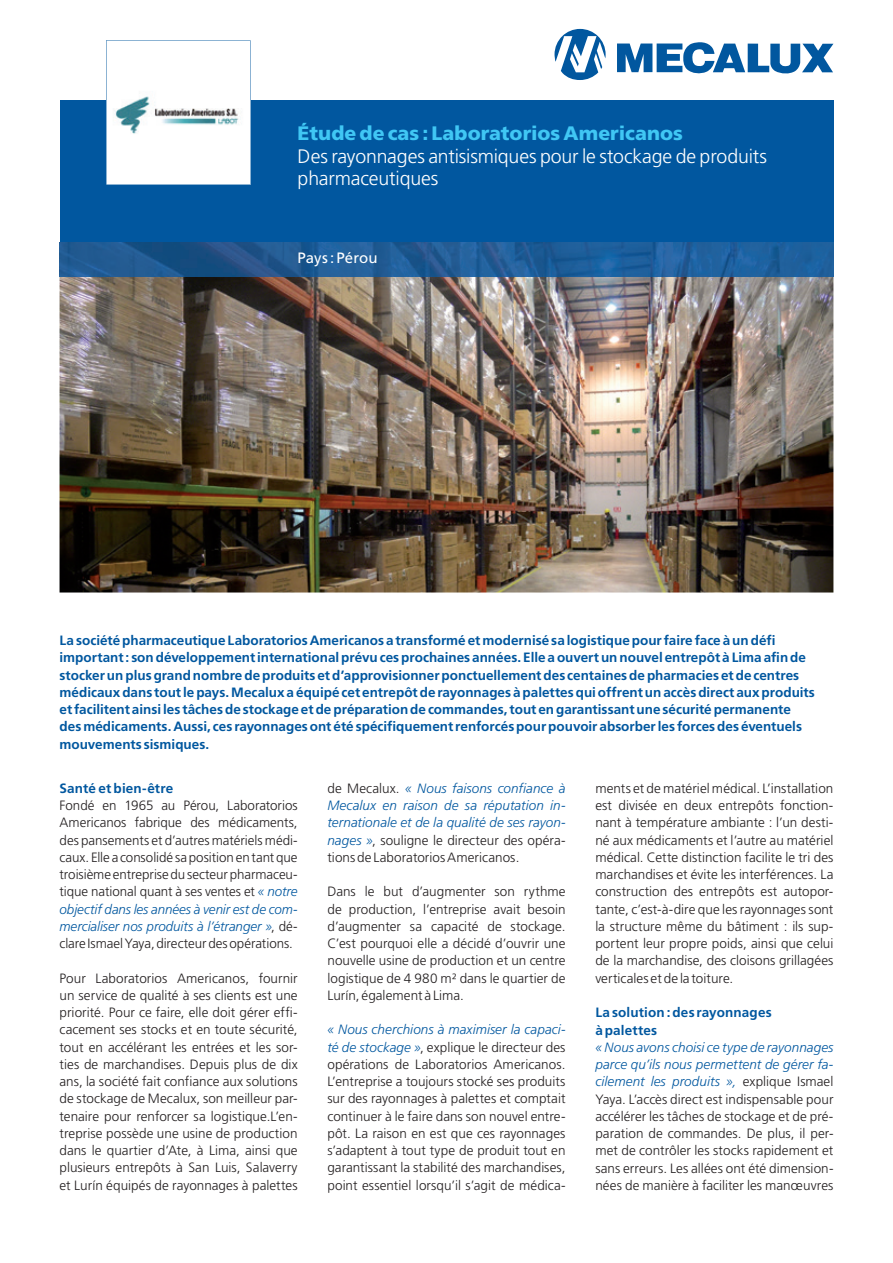
<style>
.page{position:relative;width:893px;height:1263px;background:#fff}
.page>*{position:absolute;margin:0;border:0;box-sizing:border-box;transform-origin:0 0}
.t1{font:300 19.5px/22.5px "Frutiger LT Std";letter-spacing:-.01em;color:#fff}
.t2{font:900 19.5px "Frutiger LT Std";letter-spacing:.005em;color:#40c7f4}
.t3{font:15px "Frutiger LT Std";letter-spacing:.005em;color:#fff}
.t4{font:300 13.5px/17.2px "Frutiger LT Std";color:#231f20;text-align:justify}
.t5{font:700 13.5px/17.2px "Frutiger LT Std";color:#01579f}
.t6{font:italic 300 13.5px/17.2px "Frutiger LT Std";letter-spacing:.005em;color:#01579f;text-align:justify}
.s1{font-style:italic;color:#01579f}
.s2{font-style:normal;color:#231f20}
</style>
<div class="page">
<svg style="left:554px;top:29px;width:52px;height:51px"></svg>
<svg style="left:617px;top:42px;width:216px;height:32px"></svg>
<img style="left:60px;top:276px;width:773px;height:316px">
<div style="left:60px;top:100px;width:773px;height:142px;background:#01579f"></div>
<svg style="left:106px;top:40px;width:145px;height:145px"></svg>
<img style="left:60px;top:242px;width:773px;height:34px">
<h1 class="t2" style="left:298px;top:122px;width:387px">Étude de cas : Laboratorios Americanos</h1>
<h1 class="t1" style="left:298px;top:145px;width:471px">Des rayonnages antisismiques pour le stockage de produits pharmaceutiques</h1>
<p class="t3" style="left:298px;top:248px;width:81px">Pays : Pérou</p>
<p class="t5" style="left:60px;top:632px;width:757px">La société pharmaceutique Laboratorios Americanos a transformé et modernisé sa logistique pour faire face à un défi important : son développement international prévu ces prochaines années. Elle a ouvert un nouvel entrepôt à Lima afin de stocker un plus grand nombre de produits et d’approvisionner ponctuellement des centaines de pharmacies et de centres médicaux dans tout le pays. Mecalux a équipé cet entrepôt de rayonnages à palettes qui offrent un accès direct aux produits et facilitent ainsi les tâches de stockage et de préparation de commandes, tout en garantissant une sécurité permanente des médicaments. Aussi, ces rayonnages ont été spécifiquement renforcés pour pouvoir absorber les forces des éventuels mouvements sismiques.</p>
<p class="t5" style="left:60px;top:780px;width:115px">Santé et bien-être</p>
<p class="t4" style="left:60px;top:797px;width:240px">Fondé en 1965 au Pérou, Laboratorios Americanos fabrique des médicaments, des pansements et d’autres matériels médi&shy;caux. Elle a consolidé sa position en tant que troisième entreprise du secteur pharmaceu&shy;tique national quant à ses ventes et <span class="s1">« notre objectif dans les années à venir est de com&shy;mercialiser nos produits à l’étranger »</span>, dé&shy;clare Ismael Yaya, directeur des opérations.</p>
<p class="t4" style="left:60px;top:969px;width:240px">Pour Laboratorios Americanos, fournir un service de qualité à ses clients est une priorité. Pour ce faire, elle doit gérer effi&shy;cacement ses stocks et en toute sécurité, tout en accélérant les entrées et les sor&shy;ties de marchandises. Depuis plus de dix ans, la société fait confiance aux solutions de stockage de Mecalux, son meilleur par&shy;tenaire pour renforcer sa logistique.L’en&shy;treprise possède une usine de production dans le quartier d’Ate, à Lima, ainsi que plusieurs entrepôts à San Luis, Salaverry et Lurín équipés de rayonnages à palettes</p>
<p class="t6" style="left:327px;top:780px;width:240px"><span class="s2">de Mecalux.</span> « Nous faisons confiance à Mecalux en raison de sa réputation in&shy;ternationale et de la qualité de ses rayon&shy;nages »<span class="s2">, souligne le directeur des opéra&shy;tions de Laboratorios Americanos.</span></p>
<p class="t4" style="left:327px;top:883px;width:240px">Dans le but d’augmenter son rythme de production, l’entreprise avait besoin d’augmenter sa capacité de stockage.<br>C’est pourquoi elle a décidé d’ouvrir une nouvelle usine de production et un centre logistique de 4 980 m² dans le quartier de Lurín, également à Lima.</p>
<p class="t4" style="left:327px;top:1021px;width:240px"><span class="s1">« Nous cherchions à maximiser la capaci&shy;té de stockage »</span>, explique le directeur des opérations de Laboratorios Americanos.<br>L’entreprise a toujours stocké ses produits sur des rayonnages à palettes et comptait continuer à le faire dans son nouvel entre&shy;pôt. La raison en est que ces rayonnages s’adaptent à tout type de produit tout en garantissant la stabilité des marchandises, point essentiel lorsqu’il s’agit de médica-</p>
<p class="t4" style="left:595px;top:780px;width:240px">ments et de matériel médical. L’installation est divisée en deux entrepôts fonction&shy;nant à température ambiante : l’un desti&shy;né aux médicaments et l’autre au matériel médical. Cette distinction facilite le tri des marchandises et évite les interférences. La construction des entrepôts est autopor&shy;tante, c’est-à-dire que les rayonnages sont la structure même du bâtiment : ils sup&shy;portent leur propre poids, ainsi que celui de la marchandise, des cloisons grillagées verticales et de la toiture.</p>
<p class="t5" style="left:595px;top:1004px;width:178px">La solution : des rayonnages à palettes</p>
<p class="t4" style="left:595px;top:1039px;width:240px"><span class="s1">« Nous avons choisi ce type de rayonnages parce qu’ils nous permettent de gérer fa&shy;cilement les produits »,</span> explique Ismael Yaya. L’accès direct est indispensable pour accélérer les tâches de stockage et de pré&shy;paration de commandes. De plus, il per&shy;met de contrôler les stocks rapidement et sans erreurs. Les allées ont été dimension&shy;nées de manière à faciliter les manœuvres</p>
</div>
